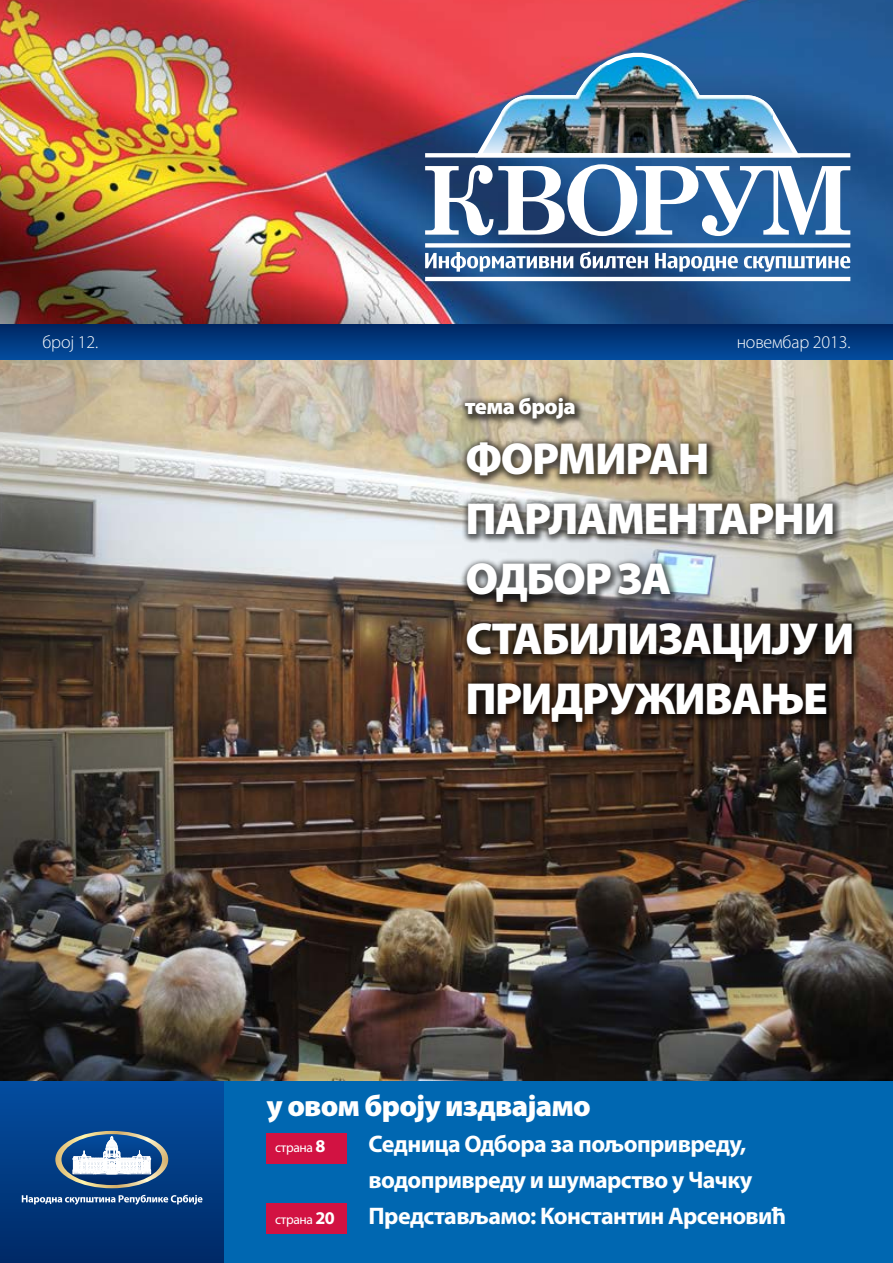
<style>
.page{position:relative;width:893px;height:1263px;background:#fff}
.page>*{position:absolute;margin:0;border:0;box-sizing:border-box;transform-origin:0 0}
.t1{font:900 45px/60px "Myriad Pro";letter-spacing:-.03em;color:#fff}
.t2{font:900 30px "Myriad Pro";letter-spacing:-.025em;color:#fff}
.t3{font:700 24px/36px "Myriad Pro";letter-spacing:-.025em;color:#fff}
.t4{font:900 22.5px "Myriad Pro";color:#fff}
.t5{font:300 18px "Myriad Pro";letter-spacing:-.01em;color:#fff}
.t6{font:13.5px "Myriad Pro";letter-spacing:-.025em;color:#fff}
.s1{font-weight:700;font-size:18px}
</style>
<div class="page">
<img style="left:0;top:0;width:893px;height:324px">
<div style="left:0;top:324px;width:893px;height:36px;background:linear-gradient(to bottom,#002762,#034c9d)"></div>
<div style="left:0;top:1080px;width:224px;height:183px;background:linear-gradient(to bottom,#044ea0,#002a66)"></div>
<svg style="left:55px;top:1131px;width:113px;height:57px"></svg>
<svg style="left:22px;top:1195px;width:180px;height:10px;background:#5478a5"></svg>
<div style="left:224px;top:1080px;width:669px;height:183px;background:#0067b1"></div>
<img style="left:0;top:360px;width:893px;height:720px">
<svg style="left:475px;top:39px;width:325px;height:114px;background:#81658a"></svg>
<img style="left:501px;top:65px;width:272px;height:88px">
<svg style="left:425px;top:153px;width:425px;height:128px"></svg>
<div style="left:459px;top:392px;width:403px;height:339px;background:#000;opacity:.6"></div>
<div style="left:267px;top:1133px;width:80px;height:31px;background:#d21242"></div>
<div style="left:267px;top:1203px;width:80px;height:31px;background:#d21242"></div>
<p class="t5" style="left:43px;top:331px;width:57px">број 12.</p>
<p class="t5" style="left:737px;top:331px;width:115px">новембар 2013.</p>
<p class="t4" style="left:465px;top:391px;width:112px">тема броја</p>
<h1 class="t1" style="left:465px;top:427px;width:391px">Формиран парламентарни одбор за стабилизацију и придруживање</h1>
<p class="t2" style="left:267px;top:1086px;width:326px">у овом броју издвајамо</p>
<p class="t6" style="left:275px;top:1139px;width:52px">страна <span class="s1">8</span></p>
<p class="t6" style="left:275px;top:1211px;width:61px">страна <span class="s1">20</span></p>
<p class="t3" style="left:369px;top:1125px;width:419px">Седница Одбора за пољопривреду, водопривреду и шумарство у Чачку<br>Представљамо: Константин Арсеновић</p>
</div>
